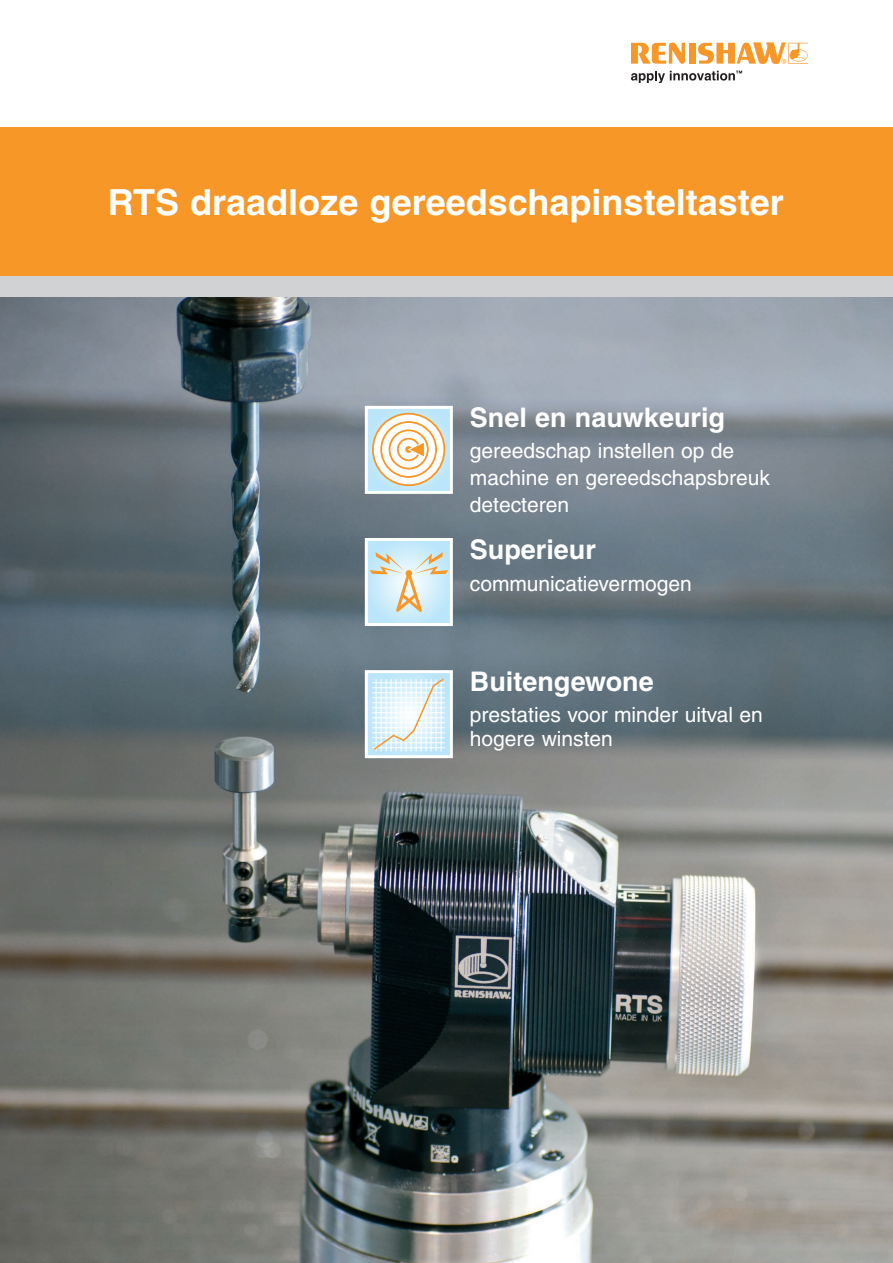
<style>
.page{position:relative;width:893px;height:1263px;background:#fff}
.page>*{position:absolute;margin:0;border:0;box-sizing:border-box;transform-origin:0 0}
.t1{font:700 36px "Helvetica";color:#fff}
.t2{font:700 27px "Helvetica";color:#fff}
.t3{font:21px/27px "Helvetica";color:#fff}
</style>
<div class="page">
<div style="left:0;top:128px;width:893px;height:148px;background:#f79727"></div>
<div style="left:0;top:276px;width:893px;height:22px;background:#d1d2d4"></div>
<svg style="left:631px;top:43px;width:54px;height:21px"></svg>
<div style="left:689px;top:43px;width:7px;height:21px;background:#f79727"></div>
<svg style="left:698px;top:43px;width:110px;height:21px"></svg>
<svg style="left:631px;top:71px;width:111px;height:12px"></svg>
<img style="left:0;top:298px;width:893px;height:965px">
<svg style="left:369px;top:410px;width:80px;height:80px"></svg>
<svg style="left:373px;top:414px;width:71px;height:71px"></svg>
<div style="left:372px;top:413px;width:73px;height:73px;border:2px solid #f79727;border-radius:50%"></div>
<svg style="left:381px;top:422px;width:55px;height:55px"></svg>
<div style="left:380px;top:421px;width:57px;height:57px;border:2px solid #f79727;border-radius:50%"></div>
<svg style="left:389px;top:430px;width:39px;height:39px"></svg>
<div style="left:389px;top:429px;width:40px;height:40px;border:2px solid #f79727;border-radius:50%"></div>
<div style="left:397px;top:438px;width:23px;height:23px;border:2px solid #f79727;border-radius:50%"></div>
<div style="left:405px;top:446px;width:7px;height:7px;border:2px solid #f79727;border-radius:50%"></div>
<svg style="left:406px;top:440px;width:20px;height:18px"></svg>
<div style="left:365px;top:406px;width:88px;height:88px;border:3px solid #fff"></div>
<div style="left:366px;top:672px;width:85px;height:85px;background:#bce6fa"></div>
<svg style="left:372px;top:678px;width:73px;height:73px"></svg>
<div style="left:365px;top:670px;width:88px;height:88px;border:3px solid #fff"></div>
<div style="left:366px;top:539px;width:85px;height:85px;background:#bfe7fa"></div>
<svg style="left:369px;top:552px;width:79px;height:60px"></svg>
<div style="left:365px;top:538px;width:88px;height:88px;border:3px solid #fff"></div>
<p class="t1" style="left:108px;top:181px;width:677px">RTS draadloze gereedschapinsteltaster</p>
<p class="t2" style="left:470px;top:401px;width:257px">Snel en nauwkeurig</p>
<p class="t3" style="left:470px;top:437px;width:301px">gereedschap instellen op de machine en gereedschapsbreuk detecteren</p>
<p class="t2" style="left:470px;top:533px;width:128px">Superieur</p>
<p class="t3" style="left:470px;top:570px;width:224px">communicatievermogen</p>
<p class="t2" style="left:470px;top:665px;width:185px">Buitengewone</p>
<p class="t3" style="left:470px;top:702px;width:295px;line-height:24px">prestaties voor minder uitval en hogere winsten</p>
</div>
